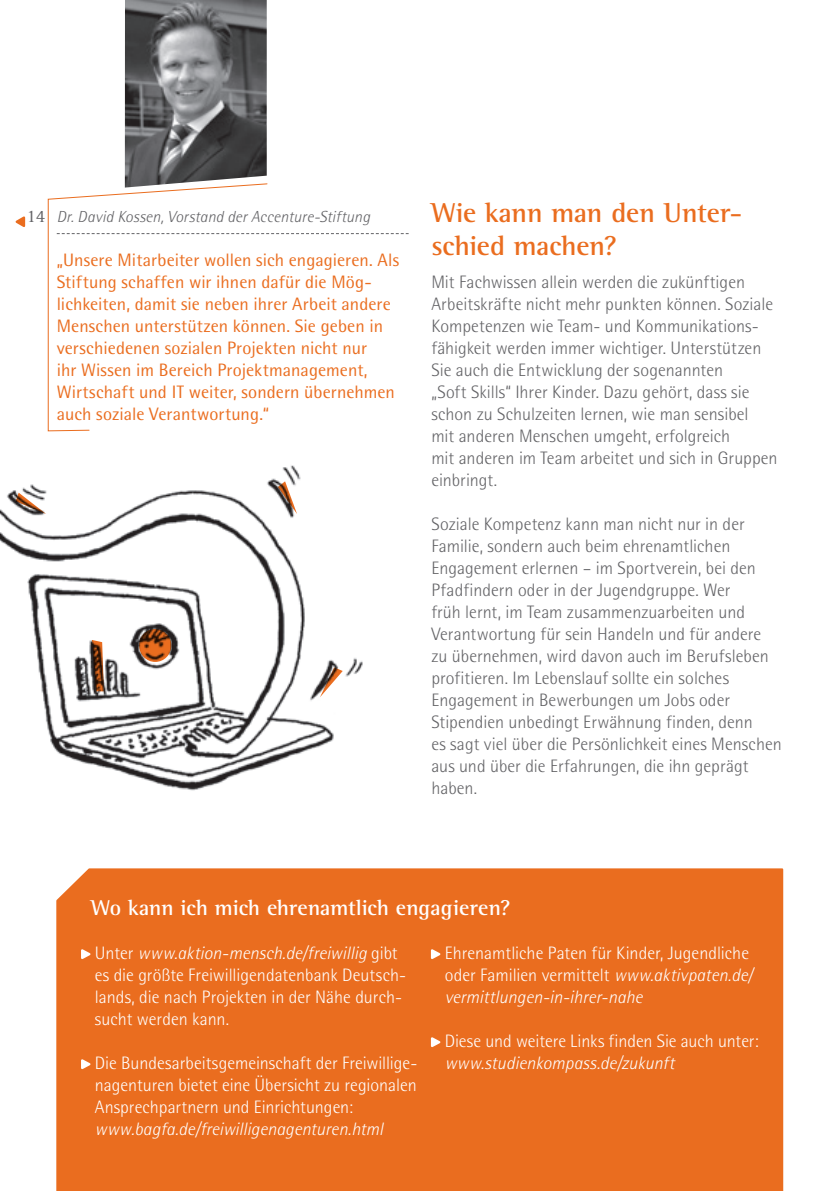
<style>
.page{position:relative;width:840px;height:1191px;background:#fff}
.page>*{position:absolute;margin:0;border:0;box-sizing:border-box;transform-origin:0 0}
.t1{font:700 28px/33px "Rotis Semi Serif Std";letter-spacing:-.005em;color:#ea6d1f}
.t2{font:700 22px "Rotis Semi Serif Std";color:#fff}
.t3{font:300 18px/22px "Rotis Semi Sans Std";color:#636366}
.t4{font:300 18px/22px "Rotis Semi Sans Std";color:#fff}
.t5{font:18px/22px "Rotis Semi Sans Std";letter-spacing:.005em;color:#ea6d1f}
.t6{font:italic 300 18px "Rotis Semi Sans Std";letter-spacing:.005em;color:#fff}
.t7{font:18px "Rotis Serif";color:#636366}
.t8{font:italic 300 16px "Rotis Semi Sans Std";letter-spacing:.01em;color:#636366}
.s1{font-style:italic}
</style>
<div class="page">
<img style="left:0;top:465px;width:363px;height:326px">
<svg style="left:268px;top:233px;width:140px;height:1px"></svg>
<img style="left:125px;top:0;width:141px;height:183px">
<svg style="left:47px;top:183px;width:221px;height:249px"></svg>
<div style="left:56px;top:868px;width:727px;height:323px;background:#ea6d1f"></div>
<hr style="left:839px;top:0;width:1px;height:728px;background:#ea6d1f">
<svg style="left:92px;top:640px;width:12px;height:51px"></svg>
<svg style="left:278px;top:481px;width:19px;height:33px"></svg>
<svg style="left:320px;top:667px;width:22px;height:30px"></svg>
<svg style="left:16px;top:492px;width:30px;height:22px"></svg>
<svg style="left:139px;top:629px;width:32px;height:33px"></svg>
<svg style="left:15px;top:216px;width:10px;height:11px"></svg>
<p class="t7" style="left:27px;top:205px;width:20px">14</p>
<p class="t8" style="left:57px;top:207px;width:314px">Dr. David Kossen, Vorstand der Accenture-Stiftung</p>
<p class="t5" style="left:57px;top:248px;width:343px">„Unsere Mitarbeiter wollen sich engagieren. Als Stiftung schaffen wir ihnen dafür die Mög&shy;lichkeiten, damit sie neben ihrer Arbeit andere Menschen unterstützen können. Sie geben in verschiedenen sozialen Projekten nicht nur<br>ihr Wissen im Bereich Projektmanagement, Wirtschaft und IT weiter, sondern übernehmen auch soziale Verantwortung.“</p>
<h1 class="t1" style="left:431px;top:196px;width:312px">Wie kann man den Unter&shy;schied machen?</h1>
<p class="t3" style="left:431px;top:271px;width:347px">Mit Fachwissen allein werden die zukünftigen Arbeitskräfte nicht mehr punkten können. Soziale Kompetenzen wie Team- und Kommunikations&shy;fähigkeit werden immer wichtiger. Unterstützen Sie auch die Entwicklung der sogenannten<br>„Soft Skills“ Ihrer Kinder. Dazu gehört, dass sie schon zu Schulzeiten lernen, wie man sensibel<br>mit anderen Menschen umgeht, erfolgreich<br>mit anderen im Team arbeitet und sich in Gruppen einbringt.</p>
<p class="t3" style="left:431px;top:513px;width:352px">Soziale Kompetenz kann man nicht nur in der Familie, sondern auch beim ehrenamtlichen Engagement erlernen – im Sportverein, bei den Pfadfindern oder in der Jugendgruppe. Wer<br>früh lernt, im Team zusammenzuarbeiten und Verantwortung für sein Handeln und für andere zu übernehmen, wird davon auch im Berufsleben profitieren. Im Lebenslauf sollte ein solches Engagement in Bewerbungen um Jobs oder Stipendien unbedingt Erwähnung finden, denn<br>es sagt viel über die Persönlichkeit eines Menschen aus und über die Erfahrungen, die ihn geprägt haben.</p>
<p class="t2" style="left:91px;top:894px;width:420px">Wo kann ich mich ehrenamtlich engagieren?</p>
<p class="t4" style="left:95px;top:942px;width:312px">Unter <span class="s1">www.aktion-mensch.de/freiwillig</span> gibt es die größte Freiwilligendatenbank Deutsch&shy;lands, die nach Projekten in der Nähe durch&shy;sucht werden kann.</p>
<p class="t4" style="left:95px;top:1052px;width:324px;text-align:justify">Die Bundesarbeitsgemeinschaft der Freiwillige&shy;nagenturen bietet eine Übersicht zu regionalen Ansprechpartnern und Einrichtungen:</p>
<p class="t6" style="left:95px;top:1118px;width:290px">www.bagfa.de/freiwilligenagenturen.html</p>
<p class="t4" style="left:444px;top:942px;width:309px">Ehrenamtliche Paten für Kinder, Jugendliche oder Familien vermittelt <span class="s1">www.aktivpaten.de/ vermittlungen-in-ihrer-nahe</span></p>
<p class="t4" style="left:444px;top:1030px;width:315px">Diese und weitere Links finden Sie auch unter:</p>
<p class="t6" style="left:444px;top:1052px;width:231px">www.studienkompass.de/zukunft</p>
</div>
